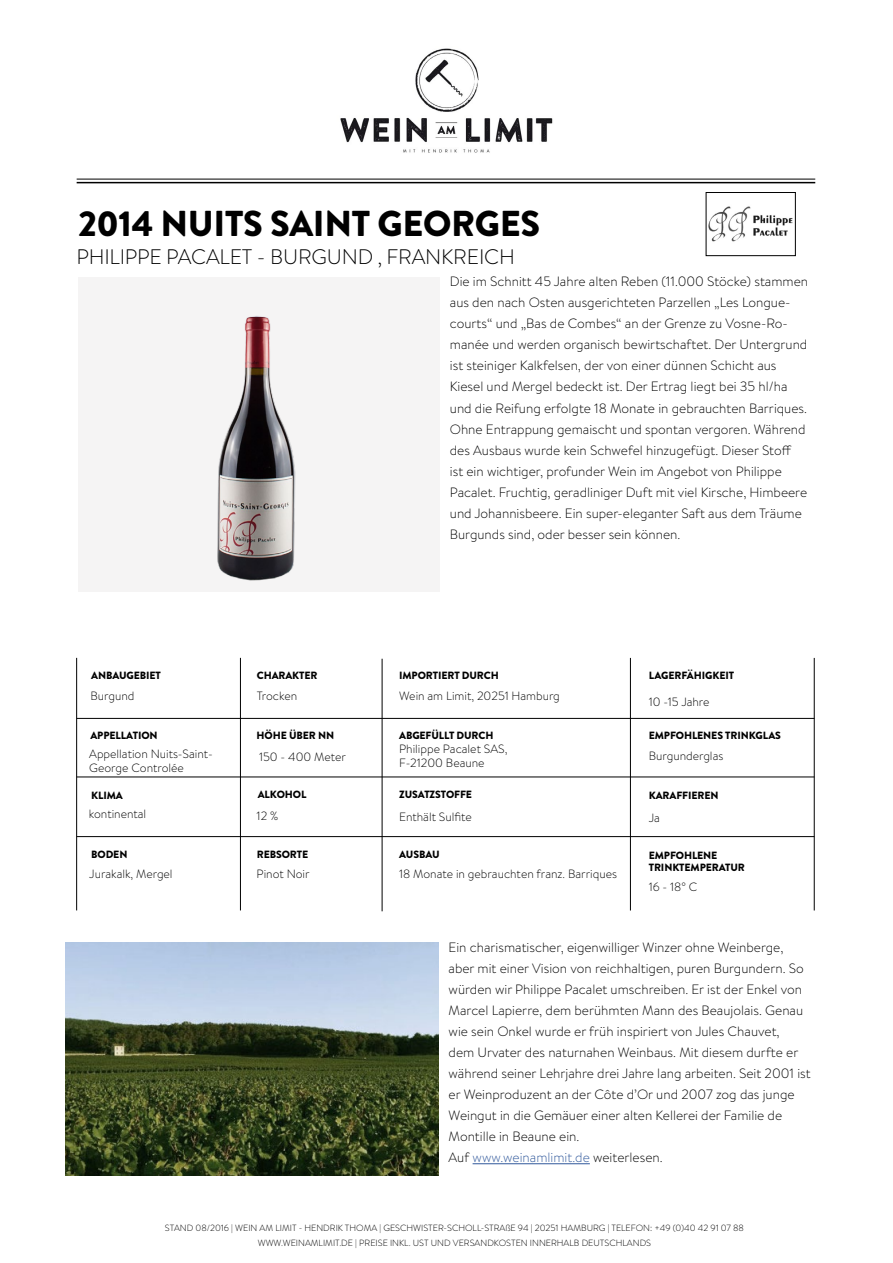
<style>
.page{position:relative;width:893px;height:1263px;background:#fff}
.page>*{position:absolute;margin:0;border:0;box-sizing:border-box;transform-origin:0 0}
.t1{font:900 36px "Brandon Grotesque";letter-spacing:-.01em;color:#000}
.t2{font:300 21px "Brandon Grotesque";letter-spacing:-.01em;color:#000}
.t3{font:300 13.5px/21px "Brandon Text";color:#000}
.t4{font:300 12px/14.4px "Brandon Text";color:#000}
.t5{font:900 10.5px/12.6px "Brandon Grotesque";letter-spacing:-.01em;color:#000}
.t6{font:300 9px/15px "Brandon Text";color:#000;text-align:center}
.s1{color:#30589b}
</style>
<div class="page">
<div style="left:78px;top:277px;width:362px;height:314px;background:#f5f4f4"></div>
<img style="left:160px;top:316px;width:194px;height:276px">
<hr style="left:473px;top:1163px;width:117px;height:1px;background:#30589b">
<img style="left:66px;top:943px;width:373px;height:232px">
<hr style="left:77px;top:182px;width:738px;height:1px;background:#000">
<img style="left:340px;top:48px;width:213px;height:105px">
<hr style="left:77px;top:179px;width:738px;height:1px;background:#000">
<img style="left:708px;top:206px;width:85px;height:36px">
<div style="left:706px;top:192px;width:89px;height:64px;border:1px solid #000"></div>
<hr style="left:240px;top:658px;width:1px;height:252px;background:#000">
<hr style="left:76px;top:658px;width:1px;height:252px;background:#000">
<hr style="left:382px;top:659px;width:1px;height:252px;background:#000">
<hr style="left:77px;top:718px;width:737px;height:1px;background:#000">
<hr style="left:77px;top:777px;width:737px;height:1px;background:#000">
<hr style="left:77px;top:836px;width:737px;height:1px;background:#000">
<hr style="left:630px;top:658px;width:1px;height:252px;background:#000">
<hr style="left:814px;top:658px;width:1px;height:252px;background:#000">
<h1 class="t1" style="left:78px;top:198px;width:463px">2014 NUITS SAINT GEORGES</h1>
<h2 class="t2" style="left:76px;top:243px;width:440px">PHILIPPE PACALET - BURGUND , FRANKREICH</h2>
<p class="t3" style="left:450px;top:271px;width:360px">Die im Schnitt 45 Jahre alten Reben (11.000 Stöcke) stammen aus den nach Osten ausgerichteten Parzellen „Les Longue&shy;courts“ und „Bas de Combes“ an der Grenze zu Vosne-Ro&shy;manée und werden organisch bewirtschaftet. Der Untergrund ist steiniger Kalkfelsen, der von einer dünnen Schicht aus Kiesel und Mergel bedeckt ist. Der Ertrag liegt bei 35 hl/ha und die Reifung erfolgte 18 Monate in gebrauchten Barriques.<br>Ohne Entrappung gemaischt und spontan vergoren. Während des Ausbaus wurde kein Schwefel hinzugefügt. Dieser Stoff<br>ist ein wichtiger, profunder Wein im Angebot von Philippe Pacalet. Fruchtig, geradliniger Duft mit viel Kirsche, Himbeere und Johannisbeere. Ein super-eleganter Saft aus dem Träume Burgunds sind, oder besser sein können.</p>
<p class="t5" style="left:91px;top:669px;width:71px">ANBAUGEBIET</p>
<p class="t5" style="left:257px;top:669px;width:62px">CHARAKTER</p>
<p class="t5" style="left:399px;top:669px;width:101px">IMPORTIERT DURCH</p>
<p class="t5" style="left:649px;top:669px;width:87px">LAGERFÄHIGKEIT</p>
<p class="t4" style="left:90px;top:689px;width:45px">Burgund</p>
<p class="t4" style="left:257px;top:689px;width:42px">Trocken</p>
<p class="t4" style="left:399px;top:689px;width:162px">Wein am Limit, 20251 Hamburg</p>
<p class="t4" style="left:649px;top:695px;width:62px">10 -15 Jahre</p>
<p class="t5" style="left:90px;top:729px;width:69px">APPELLATION</p>
<p class="t5" style="left:257px;top:729px;width:79px">HÖHE ÜBER NN</p>
<p class="t5" style="left:399px;top:730px;width:96px">ABGEFÜLLT DURCH</p>
<p class="t5" style="left:649px;top:730px;width:134px">EMPFOHLENES TRINKGLAS</p>
<p class="t4" style="left:89px;top:746px;width:125px">Appellation Nuits-Saint-<br>George Controlée</p>
<p class="t4" style="left:259px;top:749px;width:88px">150 - 400 Meter</p>
<p class="t4" style="left:399px;top:741px;width:110px">Philippe Pacalet SAS,<br>F-21200 Beaune</p>
<p class="t4" style="left:649px;top:748px;width:76px">Burgunderglas</p>
<p class="t5" style="left:91px;top:789px;width:33px">KLIMA</p>
<p class="t5" style="left:258px;top:788px;width:50px">ALKOHOL</p>
<p class="t5" style="left:399px;top:788px;width:74px">ZUSATZSTOFFE</p>
<p class="t5" style="left:649px;top:789px;width:71px">KARAFFIEREN</p>
<p class="t4" style="left:89px;top:807px;width:59px">kontinental</p>
<p class="t4" style="left:649px;top:811px;width:13px">Ja</p>
<p class="t4" style="left:257px;top:808px;width:23px">12 %</p>
<p class="t4" style="left:399px;top:809px;width:74px">Enthält Sulfite</p>
<p class="t5" style="left:91px;top:848px;width:38px">BODEN</p>
<p class="t5" style="left:257px;top:848px;width:53px">REBSORTE</p>
<p class="t4" style="left:89px;top:866px;width:85px">Jurakalk, Mergel</p>
<p class="t4" style="left:257px;top:866px;width:54px">Pinot Noir</p>
<p class="t5" style="left:399px;top:848px;width:42px">AUSBAU</p>
<p class="t4" style="left:399px;top:866px;width:219px">18 Monate in gebrauchten franz. Barriques</p>
<p class="t5" style="left:649px;top:849px;width:98px">EMPFOHLENE<br>TRINKTEMPERATUR</p>
<p class="t4" style="left:649px;top:879px;width:50px">16 - 18° C</p>
<p class="t3" style="left:449px;top:937px;width:364px">Ein charismatischer, eigenwilliger Winzer ohne Weinberge, aber mit einer Vision von reichhaltigen, puren Burgundern. So würden wir Philippe Pacalet umschreiben. Er ist der Enkel von Marcel Lapierre, dem berühmten Mann des Beaujolais. Genau wie sein Onkel wurde er früh inspiriert von Jules Chauvet,<br>dem Urvater des naturnahen Weinbaus. Mit diesem durfte er während seiner Lehrjahre drei Jahre lang arbeiten. Seit 2001 ist er Weinproduzent an der Côte d’Or und 2007 zog das junge Weingut in die Gemäuer einer alten Kellerei der Familie de Montille in Beaune ein.<br>Auf <span class="s1">www.weinamlimit.de</span> weiterlesen.</p>
<p class="t6" style="left:165px;top:1220px;width:581px">STAND 08/2016 | WEIN AM LIMIT - HENDRIK THOMA | GESCHWISTER-SCHOLL-STRAßE 94 | 20251 HAMBURG | TELEFON: +49 (0)40 42 91 07 88<br>WWW.WEINAMLIMIT.DE | PREISE INKL. UST UND VERSANDKOSTEN INNERHALB DEUTSCHLANDS</p>
</div>
